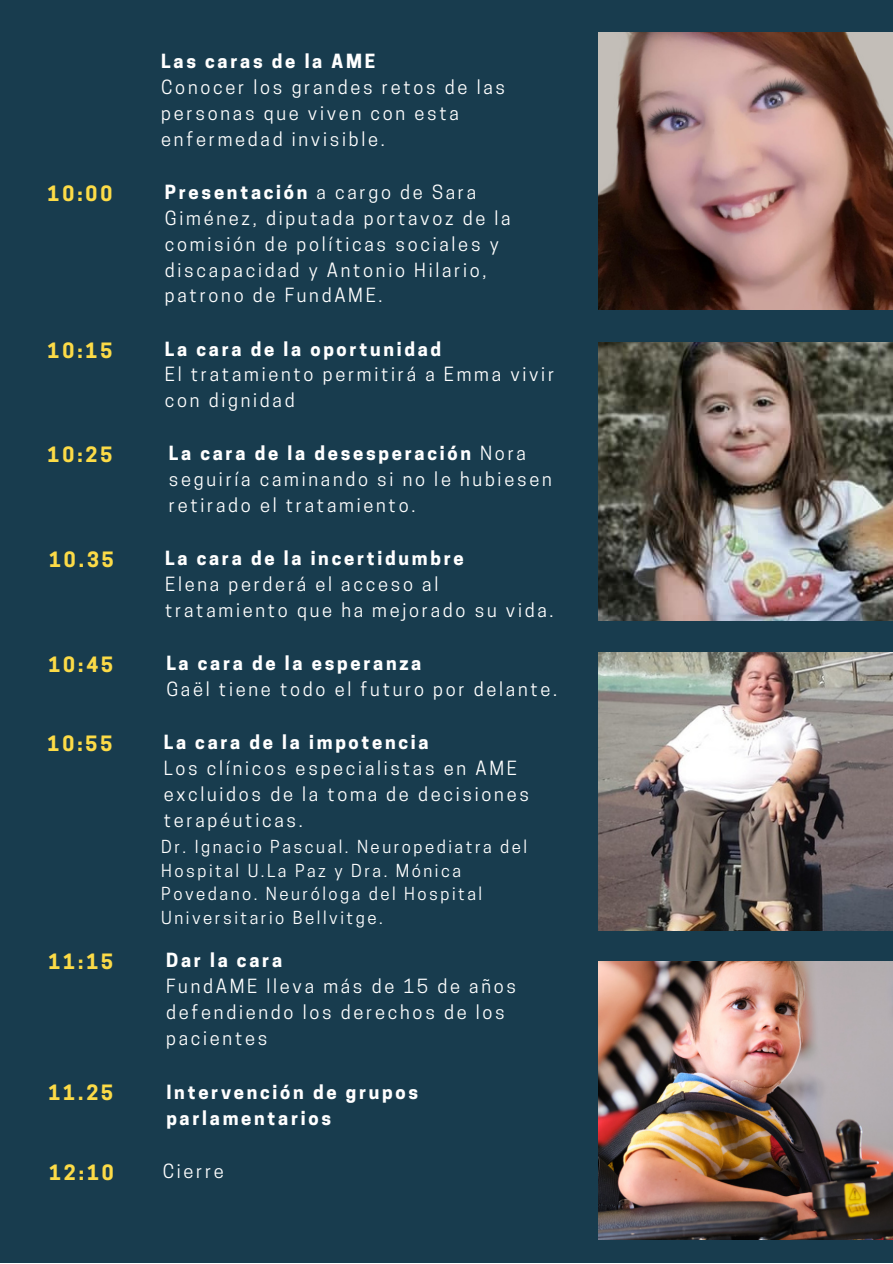
<style>
.page{position:relative;width:893px;height:1264px;background:#fff}
.page>*{position:absolute;margin:0;border:0;box-sizing:border-box;transform-origin:0 0}
.t1{font:700 19.8px "Cooper Hewitt";letter-spacing:.15em;color:#fcdb47}
.t2{font:18.3px/25.8px "Cooper Hewitt";letter-spacing:.15em;color:#fff}
.t3{font:700 18.3px/25.8px "Cooper Hewitt";letter-spacing:.15em;color:#fff}
.t4{font:16.8px/23.5px "Cooper Hewitt";letter-spacing:.15em;color:#fff}
.s1{font-weight:700}
</style>
<div class="page">
<div style="left:0;top:0;width:892px;height:1262px;background:#183c4e"></div>
<img style="left:598px;top:342px;width:294px;height:278px">
<img style="left:598px;top:32px;width:294px;height:278px">
<img style="left:598px;top:961px;width:294px;height:278px">
<img style="left:598px;top:652px;width:294px;height:278px">
<p class="t3" style="left:161px;top:51px;width:215px">Las caras de la AME</p>
<p class="t2" style="left:161px;top:77px;width:345px">Conocer los grandes retos de las personas que viven con esta enfermedad invisible.</p>
<p class="t1" style="left:48px;top:186px;width:66px">10:00</p>
<p class="t2" style="left:165px;top:181px;width:347px"><span class="s1">Presentación</span> a cargo de Sara<br>Giménez, diputada portavoz de la comisión de políticas sociales y discapacidad y Antonio Hilario, patrono de FundAME.</p>
<p class="t1" style="left:48px;top:343px;width:66px">10:15</p>
<p class="t3" style="left:165px;top:338px;width:278px">La cara de la oportunidad</p>
<p class="t2" style="left:165px;top:364px;width:390px">El tratamiento permitirá a Emma vivir con dignidad</p>
<p class="t1" style="left:48px;top:447px;width:66px">10:25</p>
<p class="t2" style="left:169px;top:443px;width:384px"><span class="s1">La cara de la desesperación</span> Nora seguiría caminando si no le hubiesen retirado el tratamiento.</p>
<p class="t1" style="left:49px;top:552px;width:66px">10.35</p>
<p class="t3" style="left:165px;top:547px;width:300px">La cara de la incertidumbre</p>
<p class="t2" style="left:165px;top:573px;width:390px">Elena perderá el acceso al tratamiento que ha mejorado su vida.</p>
<p class="t1" style="left:48px;top:657px;width:66px">10:45</p>
<p class="t3" style="left:166px;top:652px;width:256px">La cara de la esperanza</p>
<p class="t2" style="left:166px;top:678px;width:392px">Gaël tiene todo el futuro por delante.</p>
<p class="t1" style="left:48px;top:736px;width:66px">10:55</p>
<p class="t3" style="left:164px;top:731px;width:266px">La cara de la impotencia</p>
<p class="t2" style="left:164px;top:757px;width:367px">Los clínicos especialistas en AME excluidos de la toma de decisiones terapéuticas.</p>
<p class="t4" style="left:161px;top:836px;width:367px">Dr. Ignacio Pascual. Neuropediatra del Hospital U.La Paz y Dra. Mó nica Povedano. Neuró loga del Hospital Universitario Bellvitge.</p>
<p class="t1" style="left:48px;top:954px;width:66px">11:15</p>
<p class="t3" style="left:166px;top:949px;width:117px">Dar la cara</p>
<p class="t2" style="left:166px;top:975px;width:351px">FundAME lleva más de 15 de años defendiendo los derechos de los pacientes</p>
<p class="t1" style="left:48px;top:1085px;width:66px">11.25</p>
<p class="t3" style="left:166px;top:1081px;width:253px">Intervención de grupos parlamentarios</p>
<p class="t1" style="left:49px;top:1164px;width:66px">12:10</p>
<p class="t2" style="left:163px;top:1160px;width:63px">Cierre</p>
</div>
